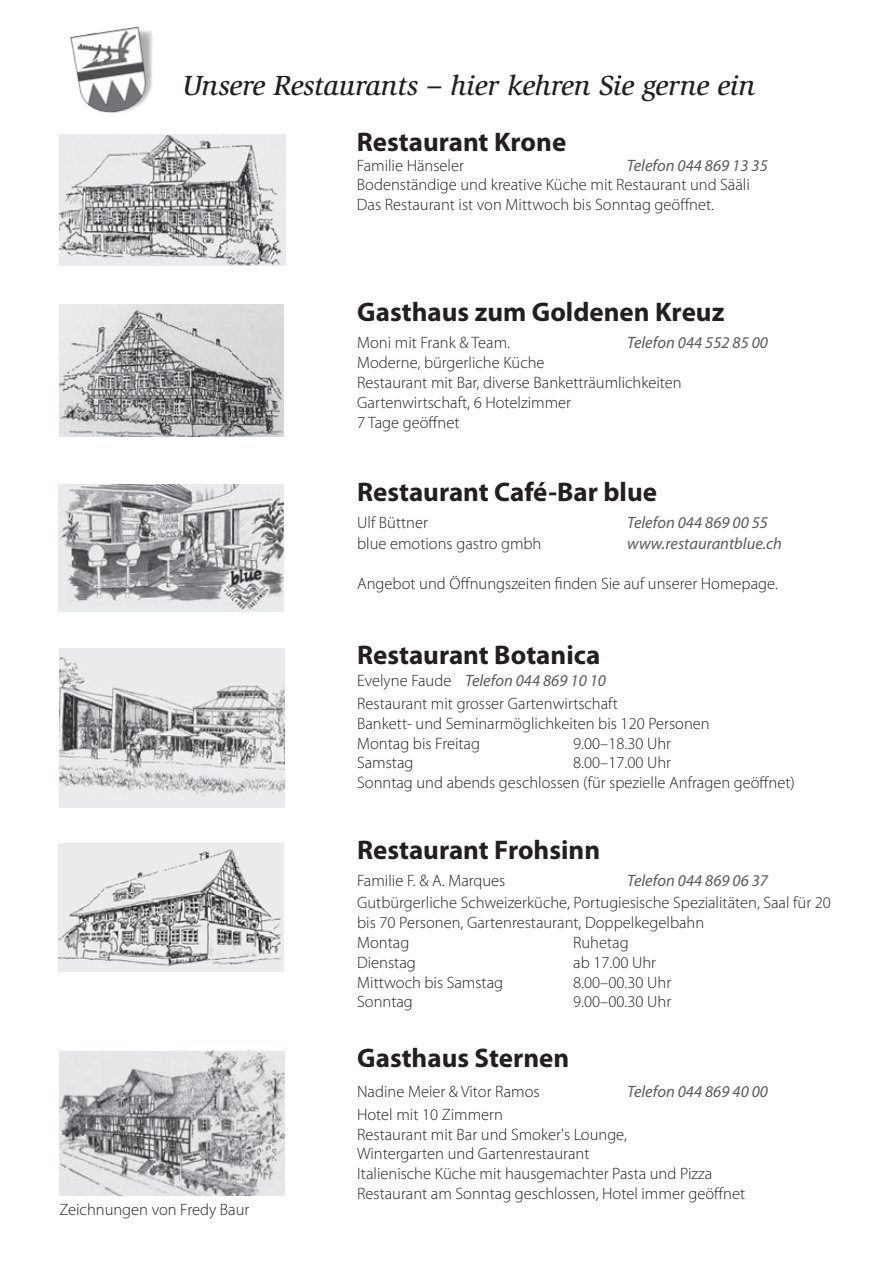
<style>
.page{position:relative;width:893px;height:1263px;background:#fff}
.page>*{position:absolute;margin:0;border:0;box-sizing:border-box;transform-origin:0 0}
.t1{font:italic 500 28.5px "Slimbach";letter-spacing:-.01em;color:#231f20}
.t2{font:700 27px "Myriad Pro";color:#231f20}
.t3{font:300 16.5px/19.8px "Myriad Pro";color:#231f20}
.t4{font:italic 16.5px "Myriad Pro";color:#5a5a5d}
.s1{font-weight:400;font-style:italic;color:#5a5a5d}
</style>
<div class="page">
<img style="left:70px;top:26px;width:83px;height:87px">
<img style="left:60px;top:134px;width:226px;height:132px">
<img style="left:58px;top:844px;width:226px;height:127px">
<img style="left:60px;top:648px;width:225px;height:160px">
<img style="left:60px;top:1051px;width:225px;height:144px">
<img style="left:60px;top:305px;width:224px;height:132px">
<img style="left:58px;top:485px;width:226px;height:127px">
<h1 class="t1" style="left:183px;top:69px;width:574px">Unsere Restaurants – hier kehren Sie gerne ein</h1>
<h2 class="t2" style="left:357px;top:124px;width:211px">Restaurant Krone</h2>
<p class="t3" style="left:357px;top:155px;width:109px">Familie Hänseler</p>
<p class="t4" style="left:627px;top:155px;width:142px">Telefon 044 869 13 35</p>
<p class="t3" style="left:357px;top:175px;width:394px">Bodenständige und kreative Küche mit Restaurant und Sääli<br>Das Restaurant ist von Mittwoch bis Sonntag geöffnet.</p>
<h2 class="t2" style="left:357px;top:295px;width:369px">Gasthaus zum Goldenen Kreuz</h2>
<p class="t3" style="left:357px;top:333px;width:154px">Moni mit Frank &amp; Team.</p>
<p class="t4" style="left:627px;top:333px;width:142px">Telefon 044 552 85 00</p>
<p class="t3" style="left:357px;top:353px;width:326px">Moderne, bürgerliche Küche<br>Restaurant mit Bar, diverse Banketträumlichkeiten<br>Gartenwirtschaft, 6 Hotelzimmer<br>7 Tage geöffnet</p>
<h2 class="t2" style="left:357px;top:474px;width:301px">Restaurant Café-Bar blue</h2>
<p class="t3" style="left:357px;top:513px;width:72px">Ulf Büttner</p>
<p class="t4" style="left:627px;top:512px;width:142px">Telefon 044 869 00 55</p>
<p class="t3" style="left:357px;top:534px;width:186px">blue emotions gastro gmbh</p>
<p class="t4" style="left:627px;top:533px;width:156px">www.restaurantblue.ch</p>
<p class="t3" style="left:357px;top:573px;width:422px">Angebot und Öffnungszeiten finden Sie auf unserer Homepage.</p>
<h2 class="t2" style="left:357px;top:637px;width:245px">Restaurant Botanica</h2>
<p class="t3" style="left:357px;top:669px;width:262px;line-height:22.5px">Evelyne Faude <span class="s1">Telefon 044 869 10 10<br></span>Restaurant mit grosser Gartenwirtschaft</p>
<p class="t3" style="left:357px;top:713px;width:354px">Bankett- und Seminarmöglichkeiten bis 120 Personen<br>Montag bis Freitag</p>
<p class="t3" style="left:573px;top:733px;width:100px">9.00–18.30 Uhr</p>
<p class="t3" style="left:357px;top:753px;width:439px;text-indent:216px">8.00–17.00 Uhr<br>Sonntag und abends geschlossen (für spezielle Anfragen geöffnet)</p>
<p class="t3" style="left:357px;top:753px;width:58px">Samstag</p>
<h2 class="t2" style="left:357px;top:832px;width:245px">Restaurant Frohsinn</h2>
<p class="t3" style="left:357px;top:870px;width:150px">Familie F. &amp; A. Marques</p>
<p class="t4" style="left:627px;top:870px;width:142px">Telefon 044 869 06 37</p>
<p class="t3" style="left:357px;top:893px;width:475px">Gutbürgerliche Schweizerküche, Portugiesische Spezialitäten, Saal für 20 bis 70 Personen, Gartenrestaurant, Doppelkegelbahn<br>Montag</p>
<p class="t3" style="left:573px;top:932px;width:57px">Ruhetag</p>
<p class="t3" style="left:60px;top:1199px;width:191px">Zeichnungen von Fredy Baur</p>
<p class="t3" style="left:357px;top:952px;width:60px">Dienstag</p>
<p class="t3" style="left:573px;top:952px;width:84px">ab 17.00 Uhr</p>
<p class="t3" style="left:357px;top:972px;width:148px">Mittwoch bis Samstag</p>
<p class="t3" style="left:573px;top:972px;width:100px">8.00–00.30 Uhr</p>
<p class="t3" style="left:357px;top:992px;width:57px">Sonntag</p>
<p class="t3" style="left:573px;top:992px;width:100px">9.00–00.30 Uhr</p>
<h2 class="t2" style="left:357px;top:1041px;width:214px">Gasthaus Sternen</h2>
<p class="t3" style="left:357px;top:1082px;width:184px">Nadine Meier &amp; Vitor Ramos</p>
<p class="t4" style="left:627px;top:1082px;width:142px">Telefon 044 869 40 00</p>
<p class="t3" style="left:357px;top:1104px;width:389px">Hotel mit 10 Zimmern<br>Restaurant mit Bar und Smoker's Lounge,<br>Wintergarten und Gartenrestaurant<br>Italienische Küche mit hausgemachter Pasta und Pizza Restaurant am Sonntag geschlossen, Hotel immer geöffnet</p>
</div>
